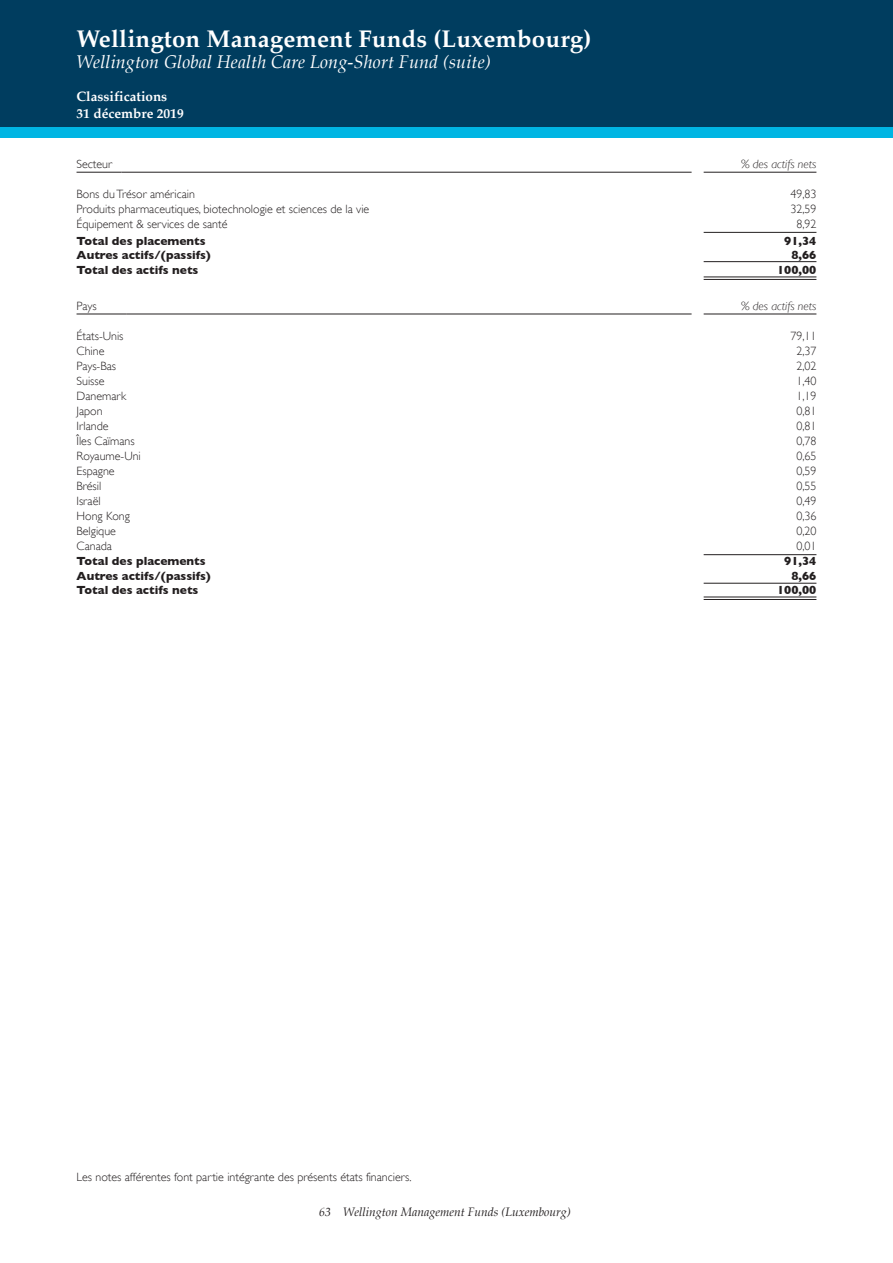
<style>
.page{position:relative;width:893px;height:1263px;background:#fff}
.page>*{position:absolute;margin:0;border:0;box-sizing:border-box;transform-origin:0 0}
.t1{font:700 24px "Palatino";letter-spacing:.005em;color:#fff}
.t2{font:italic 18px "Palatino";letter-spacing:.005em;color:#fff}
.t3{font:700 13.5px/16.5px "Palatino";color:#fff}
.t4{font:300 12px "Gill Sans";color:#231f20}
.t5{font:700 12px "Gill Sans";color:#231f20}
.t6{font:italic 12px "Palatino";color:#231f20}
.t7{font:italic 300 12px "Gill Sans";color:#231f20}
</style>
<div class="page">
<div style="left:0;top:0;width:893px;height:128px;background:#003d5f"></div>
<div style="left:0;top:128px;width:893px;height:10px;background:#00b5e3"></div>
<hr style="left:704px;top:172px;width:112px;height:1px;background:#231f20">
<hr style="left:77px;top:172px;width:44px;height:1px;background:#231f20">
<hr style="left:122px;top:172px;width:570px;height:1px;background:#231f20">
<hr style="left:704px;top:277px;width:112px;height:1px;background:#231f20">
<hr style="left:704px;top:279px;width:112px;height:1px;background:#231f20">
<hr style="left:704px;top:232px;width:112px;height:1px;background:#231f20">
<hr style="left:704px;top:261px;width:112px;height:1px;background:#231f20">
<hr style="left:704px;top:314px;width:112px;height:1px;background:#231f20">
<hr style="left:77px;top:314px;width:50px;height:1px;background:#231f20">
<hr style="left:127px;top:314px;width:565px;height:1px;background:#231f20">
<hr style="left:704px;top:597px;width:112px;height:1px;background:#231f20">
<hr style="left:704px;top:599px;width:112px;height:1px;background:#231f20">
<hr style="left:704px;top:583px;width:112px;height:1px;background:#231f20">
<hr style="left:704px;top:554px;width:112px;height:1px;background:#231f20">
<h1 class="t1" style="left:77px;top:18px;width:516px">Wellington Management Funds (Luxembourg)</h1>
<h2 class="t2" style="left:77px;top:46px;width:416px">Wellington Global Health Care Long-Short Fund (suite)</h2>
<p class="t3" style="left:77px;top:88px;width:109px">Classifications<br>31 décembre 2019</p>
<p class="t4" style="left:77px;top:157px;width:37px">Secteur</p>
<p class="t7" style="left:741px;top:157px;width:77px">% des actifs nets</p>
<p class="t4" style="left:77px;top:187px;width:120px">Bons du Trésor américain</p>
<p class="t4" style="left:790px;top:187px;width:28px">49,83</p>
<p class="t4" style="left:77px;top:202px;width:294px">Produits pharmaceutiques, biotechnologie et sciences de la vie</p>
<p class="t4" style="left:790px;top:202px;width:28px">32,59</p>
<p class="t4" style="left:77px;top:217px;width:152px">Équipement &amp; services de santé</p>
<p class="t4" style="left:796px;top:217px;width:22px">8,92</p>
<p class="t5" style="left:77px;top:234px;width:131px">Total des placements</p>
<p class="t5" style="left:784px;top:234px;width:34px">91,34</p>
<p class="t5" style="left:77px;top:247px;width:136px">Autres actifs/(passifs)</p>
<p class="t5" style="left:791px;top:247px;width:27px">8,66</p>
<p class="t5" style="left:77px;top:263px;width:123px">Total des actifs nets</p>
<p class="t5" style="left:777px;top:263px;width:41px">100,00</p>
<p class="t4" style="left:77px;top:299px;width:22px">Pays</p>
<p class="t7" style="left:741px;top:299px;width:77px">% des actifs nets</p>
<p class="t4" style="left:77px;top:329px;width:49px">États-Unis</p>
<p class="t4" style="left:790px;top:329px;width:28px">79,11</p>
<p class="t4" style="left:77px;top:344px;width:29px">Chine</p>
<p class="t4" style="left:796px;top:344px;width:22px">2,37</p>
<p class="t4" style="left:77px;top:359px;width:41px">Pays-Bas</p>
<p class="t4" style="left:796px;top:359px;width:22px">2,02</p>
<p class="t4" style="left:77px;top:374px;width:30px">Suisse</p>
<p class="t4" style="left:796px;top:374px;width:22px">1,40</p>
<p class="t4" style="left:77px;top:389px;width:51px">Danemark</p>
<p class="t4" style="left:796px;top:389px;width:22px">1,19</p>
<p class="t4" style="left:77px;top:404px;width:28px">Japon</p>
<p class="t4" style="left:796px;top:404px;width:22px">0,81</p>
<p class="t4" style="left:77px;top:419px;width:34px">Irlande</p>
<p class="t4" style="left:796px;top:419px;width:22px">0,81</p>
<p class="t4" style="left:77px;top:434px;width:60px">Îles Caïmans</p>
<p class="t4" style="left:796px;top:434px;width:22px">0,78</p>
<p class="t4" style="left:77px;top:449px;width:66px">Royaume-Uni</p>
<p class="t4" style="left:796px;top:449px;width:22px">0,65</p>
<p class="t4" style="left:77px;top:464px;width:40px">Espagne</p>
<p class="t4" style="left:796px;top:464px;width:22px">0,59</p>
<p class="t4" style="left:77px;top:479px;width:26px">Brésil</p>
<p class="t4" style="left:796px;top:479px;width:22px">0,55</p>
<p class="t4" style="left:77px;top:494px;width:26px">Israël</p>
<p class="t4" style="left:796px;top:494px;width:22px">0,49</p>
<p class="t4" style="left:77px;top:509px;width:55px">Hong Kong</p>
<p class="t4" style="left:796px;top:509px;width:22px">0,36</p>
<p class="t4" style="left:77px;top:524px;width:41px">Belgique</p>
<p class="t4" style="left:796px;top:524px;width:22px">0,20</p>
<p class="t4" style="left:77px;top:539px;width:37px">Canada</p>
<p class="t4" style="left:796px;top:539px;width:22px">0,01</p>
<p class="t5" style="left:77px;top:554px;width:131px">Total des placements</p>
<p class="t5" style="left:784px;top:554px;width:34px">91,34</p>
<p class="t5" style="left:77px;top:569px;width:136px">Autres actifs/(passifs)</p>
<p class="t5" style="left:791px;top:569px;width:27px">8,66</p>
<p class="t5" style="left:77px;top:582px;width:123px">Total des actifs nets</p>
<p class="t5" style="left:777px;top:583px;width:41px">100,00</p>
<p class="t4" style="left:77px;top:1170px;width:337px">Les notes afférentes font partie intégrante des présents états financiers.</p>
<p class="t6" style="left:319px;top:1201px;width:253px">63 Wellington Management Funds (Luxembourg)</p>
</div>
